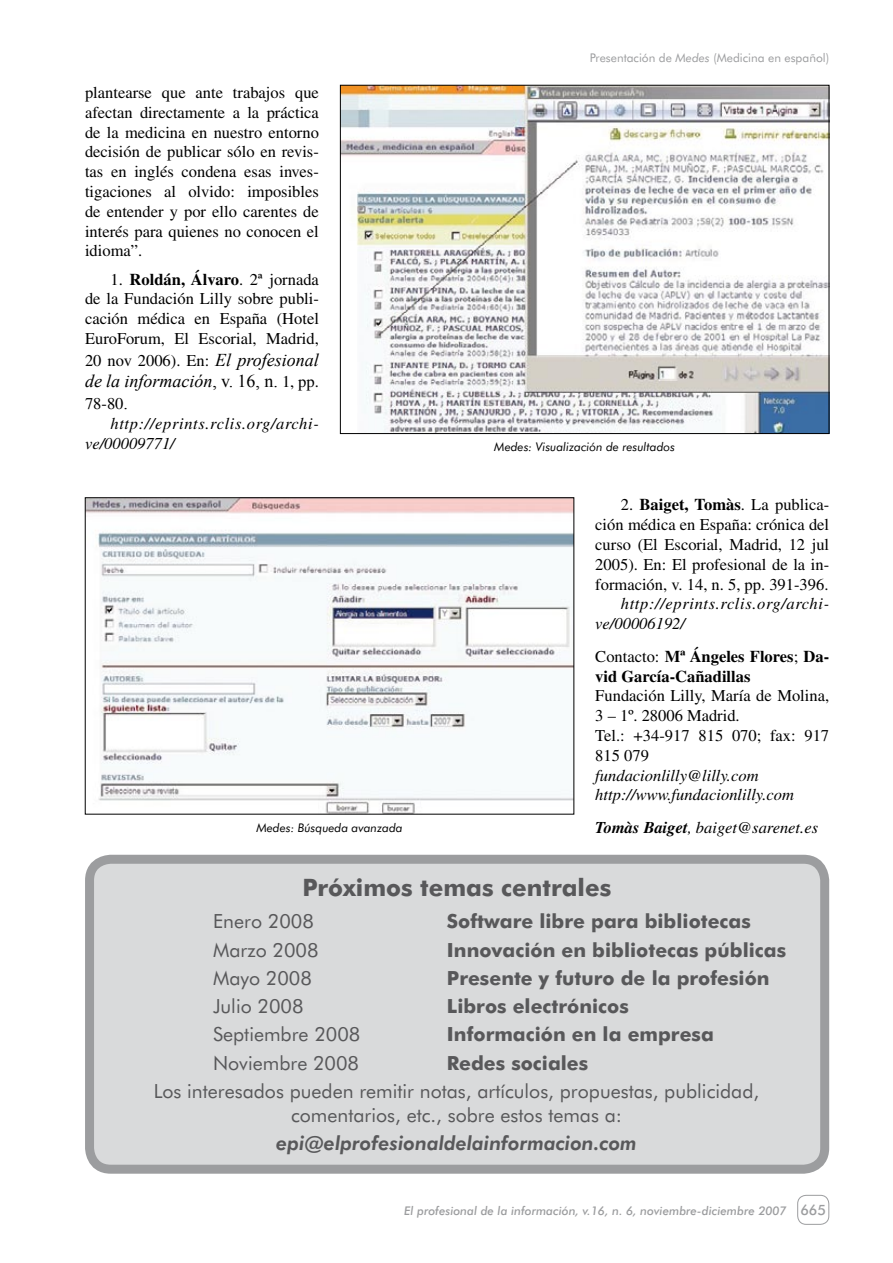
<style>
.page{position:relative;width:893px;height:1263px;background:#fff}
.page>*{position:absolute;margin:0;border:0;box-sizing:border-box;transform-origin:0 0}
.t1{font:700 24px "Futura BT";color:#58585a}
.t2{font:19.5px/24px "Futura BT";color:#58585a;text-align:center}
.t3{font:700 19.5px "Futura BT";color:#58585a}
.t4{font:italic 800 19.5px "Futura BT";color:#58585a}
.t5{font:italic 18px "Times New Roman";color:#000}
.t6{font:16.5px/19.8px "Times";color:#000;text-align:justify}
.t7{font:italic 16.5px/19.8px "Times";color:#000}
.t8{font:italic 16.5px/19.8px "Times";letter-spacing:.04em;color:#000}
.t9{font:700 16.5px/19.8px "Times";color:#000}
.t10{font:500 14.25px "Futura BT";color:#9c9d9f}
.t11{font:italic 500 12px "Futura BT";color:#9c9d9f}
.t12{font:italic 12px "Futura BT";color:#000}
.t13{font:12px "Futura BT";color:#9c9d9f}
.s1{font-weight:700}
.s2{font-family:"Times New Roman";font-style:italic;font-size:18px}
.s3{font-style:normal}
.s4{font-family:"Times";font-style:normal;font-size:16.5px}
.s5{font-family:"Times New Roman";font-size:18px}
.s6{font-style:italic}
.s7{font-weight:400}
</style>
<div class="page">
<div style="left:797px;top:1195px;width:32px;height:30px;border:1px solid #9c9d9f;border-radius:9px"></div>
<img style="left:87px;top:499px;width:485px;height:313px">
<div style="left:85px;top:497px;width:489px;height:317px;border:1px solid #000"></div>
<img style="left:342px;top:87px;width:485px;height:345px">
<div style="left:90px;top:859px;width:735px;height:310px;background:#d9dadb;border-radius:21px"></div>
<div style="left:85px;top:855px;width:744px;height:319px;border:9px solid #9c9d9f;border-radius:21px"></div>
<p class="t6" style="left:85px;top:82px;width:235px">plantearse que ante trabajos que afectan directamente a la práctica de la medicina en nuestro entorno decisión de publicar sólo en revis&shy;tas en inglés condena esas inves&shy;tigaciones al olvido: imposibles de entender y por ello carentes de interés para quienes no conocen el idioma”.</p>
<p class="t6" style="left:85px;top:269px;width:235px;text-indent:26px">1. <span class="s1">Roldán, Álvaro</span>. 2ª jornada de la Fundación Lilly sobre publi&shy;cación médica en España (Hotel EuroForum, El Escorial, Madrid,</p>
<p class="t6" style="left:85px;top:350px;width:235px">20 nov 2006). En: <span class="s2">El profesional</span></p>
<p class="t5" style="left:85px;top:369px;width:235px">de la información<span class="s3">, v. 16, n.</span> <span class="s4">1, pp.</span></p>
<p class="t6" style="left:85px;top:393px;width:44px">78-80<span class="s5">.</span></p>
<p class="t8" style="left:111px;top:413px;width:210px">http://eprints.rclis.org/archi-</p>
<p class="t7" style="left:85px;top:433px;width:91px">ve/00009771/</p>
<p class="t12" style="left:256px;top:820px;width:148px">Medes: Búsqueda avanzada</p>
<p class="t13" style="left:590px;top:51px;width:241px">Presentación de <span class="s6">Medes</span> (Medicina en español)</p>
<p class="t12" style="left:494px;top:440px;width:182px">Medes: Visualización de resultados</p>
<p class="t6" style="left:595px;top:495px;width:235px;text-indent:26px">2. <span class="s1">Baiget, Tomàs</span>. La publica&shy;ción médica en España: crónica del curso (El Escorial, Madrid, 12 jul 2005). En: El profesional de la in&shy;formación, v. 14, n. 5, pp. 391-396.</p>
<p class="t8" style="left:595px;top:594px;width:235px;text-indent:26px">http://eprints.rclis.org/archi&shy;ve/00006192/</p>
<p class="t9" style="left:595px;top:646px;width:235px"><span class="s7">Contacto:</span> Mª Ángeles Flores<span class="s7">;</span> Da&shy;vid García-Cañadillas</p>
<p class="t6" style="left:595px;top:686px;width:235px;text-align:left">Fundación Lilly, María de Molina,<br>3 – 1º. 28006 Madrid.<br>Tel.: +34-917 815 070; fax: 917<br>815 079</p>
<p class="t7" style="left:595px;top:765px;width:200px">fundacionlilly@lilly.com http://www.fundacionlilly.com</p>
<p class="t7" style="left:595px;top:818px;width:224px"><span class="s1">Tomàs Baiget</span>, baiget@sarenet.es</p>
<h1 class="t1" style="left:302px;top:872px;width:311px">Próximos temas centrales</h1>
<p class="t2" style="left:213px;top:909px;width:102px">Enero 2008</p>
<p class="t3" style="left:447px;top:909px;width:305px">Software libre para bibliotecas</p>
<p class="t2" style="left:213px;top:937px;width:107px">Marzo 2008</p>
<p class="t3" style="left:447px;top:938px;width:341px">Innovación en bibliotecas públicas</p>
<p class="t2" style="left:213px;top:966px;width:100px">Mayo 2008</p>
<p class="t3" style="left:447px;top:966px;width:324px">Presente y futuro de la profesión</p>
<p class="t2" style="left:213px;top:994px;width:92px">Julio 2008</p>
<p class="t3" style="left:447px;top:994px;width:183px">Libros electrónicos</p>
<p class="t2" style="left:213px;top:1022px;width:149px">Septiembre 2008</p>
<p class="t3" style="left:447px;top:1022px;width:268px">Información en la empresa</p>
<p class="t2" style="left:213px;top:1050px;width:148px">Noviembre 2008</p>
<p class="t3" style="left:447px;top:1051px;width:143px">Redes sociales</p>
<p class="t2" style="left:154px;top:1079px;width:607px">Los interesados pueden remitir notas, artículos, propuestas, publicidad, comentarios, etc., sobre estos temas a:</p>
<p class="t4" style="left:276px;top:1131px;width:362px">epi@elprofesionaldelainformacion.com</p>
<p class="t11" style="left:404px;top:1203px;width:384px">El profesional de la información, v.16, n. 6, noviembre-diciembre 2007</p>
<p class="t10" style="left:800px;top:1201px;width:27px">665</p>
</div>
